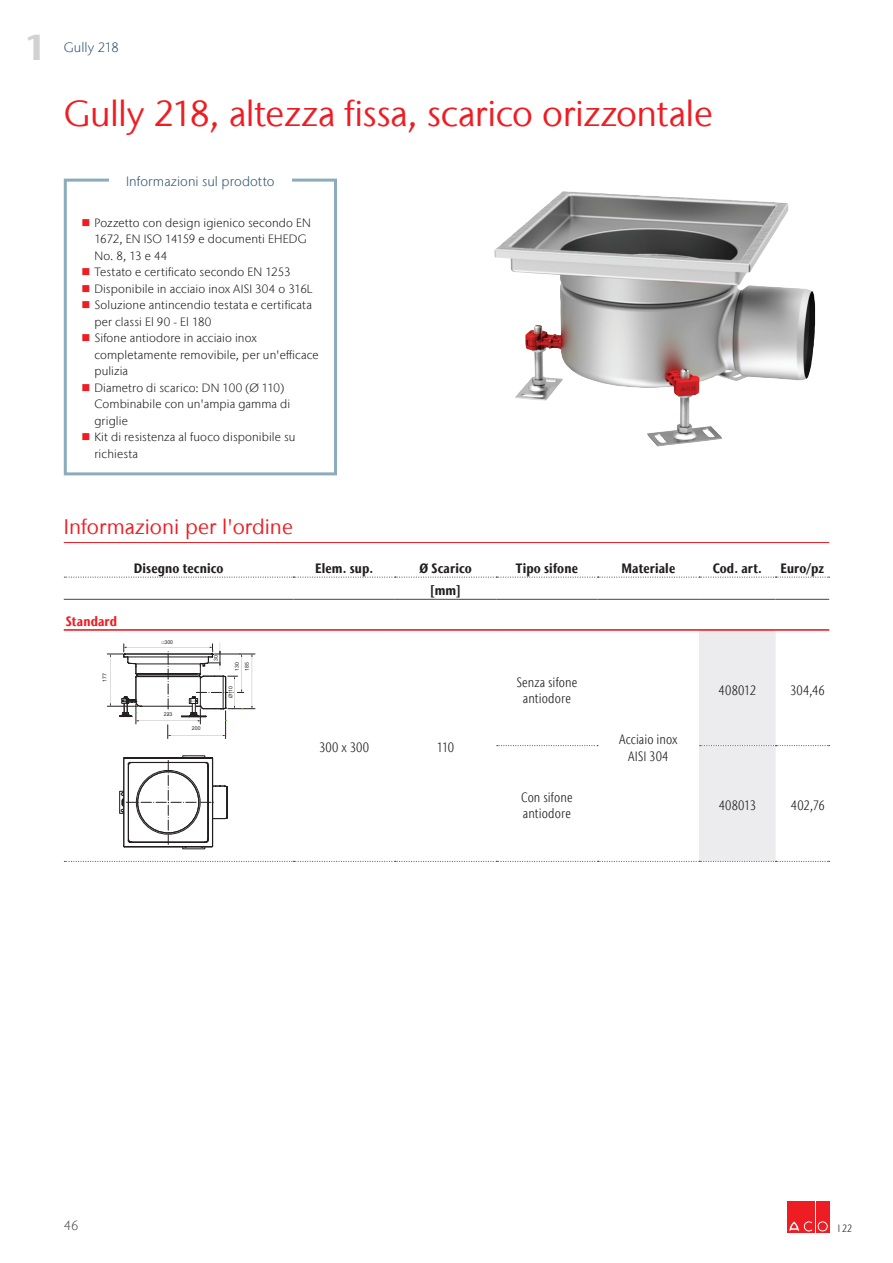
<style>
.page{position:relative;width:893px;height:1263px;background:#fff}
.page>*{position:absolute;margin:0;border:0;box-sizing:border-box;transform-origin:0 0}
.title1_across_it{font:36px "Stone Sans IIITC Com";letter-spacing:-.01em;color:#ee1d23}
.t1{font:700 36px "Stone Sans IIITC Com";color:#d1d2d4}
.title2_it{font:21px "Stone Sans IIITC Com";color:#ee1d23}
.testataTabella_C_it{font:700 condensed 13.5px "Stone Sans IIITC Com";letter-spacing:.01em;color:#231f20}
.testoTabella_C_it{font:300 condensed 13.5px/16.2px "Stone Sans IIITC Com";letter-spacing:.005em;color:#231f20;text-align:center}
.t2{font:300 13.5px "Stone Sans IIITC Com";letter-spacing:.005em;color:#335875}
.codice_it{font:300 condensed 13.5px "Stone Sans IIITC Com";letter-spacing:.015em;color:#231f20}
.testoTabella_R_it{font:300 condensed 13.5px "Stone Sans IIITC Com";letter-spacing:.01em;color:#231f20}
.raggruppamento_it{font:700 condensed 13.5px "Stone Sans IIITC Com";letter-spacing:.01em;color:#ee1d23}
.t3{font:300 13.5px "Stone Sans IIITC Com";color:#57585a}
.t4{font:300 12px/16.5px "Stone Sans IIITC Com";letter-spacing:.01em;color:#231f20}
.t5{font:300 condensed 10.5px "Stone Sans IIITC Com";color:#231f20}
.t6{font:5.25px "Arial";color:#231f20}
</style>
<div class="page">
<div style="left:788px;top:1201px;width:13px;height:32px;background:#ee1d23"></div>
<div style="left:802px;top:1201px;width:13px;height:32px;background:#ee1d23"></div>
<svg style="left:789px;top:1221px;width:24px;height:11px"></svg>
<div style="left:816px;top:1201px;width:13px;height:32px;background:#ee1d23"></div>
<div style="left:817px;top:1221px;width:11px;height:11px;border:1px solid #ee1d23;border-radius:50%"></div>
<div style="left:819px;top:1223px;width:7px;height:7px;border:1px solid #ee1d23;border-radius:50%"></div>
<hr style="left:64px;top:542px;width:765px;height:1px;background:#ee1d23">
<svg style="left:64px;top:576px;width:766px;height:2px"></svg>
<hr style="left:64px;top:599px;width:229px;height:1px;background:#57585a">
<hr style="left:293px;top:599px;width:102px;height:1px;background:#57585a">
<hr style="left:395px;top:599px;width:101px;height:1px;background:#57585a">
<hr style="left:496px;top:599px;width:102px;height:1px;background:#57585a">
<hr style="left:598px;top:599px;width:101px;height:1px;background:#57585a">
<hr style="left:699px;top:599px;width:77px;height:1px;background:#57585a">
<hr style="left:776px;top:599px;width:53px;height:1px;background:#57585a">
<hr style="left:64px;top:629px;width:765px;height:1px;background:#ee1d23">
<svg style="left:64px;top:630px;width:766px;height:232px"></svg>
<img style="left:494px;top:191px;width:228px;height:256px">
<div style="left:64px;top:179px;width:273px;height:296px;border:3px solid #8aacbc"></div>
<div style="left:109px;top:172px;width:183px;height:22px;background:#fff"></div>
<h1 class="t1" style="left:25px;top:24px;width:24px">1</h1>
<p class="t2" style="left:64px;top:39px;width:57px">Gully 218</p>
<p class="title1_across_it" style="left:64px;top:91px;width:651px">Gully 218, altezza fissa, scarico orizzontale</p>
<p class="t2" style="left:126px;top:173px;width:150px">Informazioni sul prodotto</p>
<p class="t4" style="left:94px;top:214px;width:218px">Pozzetto con design igienico secondo EN<br>1672, EN ISO 14159 e documenti EHEDG<br>No. 8, 13 e 44</p>
<p class="t4" style="left:94px;top:263px;width:198px">Testato e certificato secondo EN 1253</p>
<p class="t4" style="left:94px;top:280px;width:220px">Disponibile in acciaio inox AISI 304 o 316L</p>
<p class="t4" style="left:94px;top:296px;width:219px">Soluzione antincendio testata e certificata per classi El 90 - El 180</p>
<p class="t4" style="left:94px;top:329px;width:226px">Sifone antiodore in acciaio inox completamente removibile, per un'efficace pulizia</p>
<p class="t4" style="left:94px;top:379px;width:197px">Diametro di scarico: DN 100 (Ø 110)<br>Combinabile con un'ampia gamma di griglie</p>
<p class="t4" style="left:94px;top:428px;width:203px">Kit di resistenza al fuoco disponibile su richiesta</p>
<p class="title2_it" style="left:64px;top:513px;width:231px">Informazioni per l'ordine</p>
<p class="testataTabella_C_it" style="left:134px;top:560px;width:91px">Disegno tecnico</p>
<p class="testataTabella_C_it" style="left:315px;top:560px;width:60px">Elem. sup.</p>
<p class="testataTabella_C_it" style="left:419px;top:560px;width:54px">Ø Scarico</p>
<p class="testataTabella_C_it" style="left:516px;top:560px;width:64px">Tipo sifone</p>
<p class="testataTabella_C_it" style="left:621px;top:560px;width:55px">Materiale</p>
<p class="testataTabella_C_it" style="left:713px;top:560px;width:51px">Cod. art.</p>
<p class="testataTabella_C_it" style="left:780px;top:560px;width:45px">Euro/pz</p>
<p class="testataTabella_C_it" style="left:430px;top:582px;width:33px">[mm]</p>
<p class="raggruppamento_it" style="left:66px;top:612px;width:53px">Standard</p>
<p class="t6" style="left:101px;top:682px;width:10px;rotate:-90deg">177</p>
<p class="t6" style="left:161px;top:638px;width:13px">□300</p>
<p class="t6" style="left:164px;top:710px;width:10px">223</p>
<p class="t6" style="left:192px;top:725px;width:10px">200</p>
<p class="t6" style="left:213px;top:661px;width:7px;rotate:-90deg">30</p>
<p class="t6" style="left:244px;top:671px;width:10px;rotate:-90deg">185</p>
<p class="t6" style="left:233px;top:671px;width:10px;rotate:-90deg">130</p>
<p class="t6" style="left:227px;top:698px;width:14px;rotate:-90deg">Ø110</p>
<p class="testoTabella_C_it" style="left:319px;top:740px;width:52px">300 x 300</p>
<p class="testoTabella_C_it" style="left:437px;top:740px;width:19px">110</p>
<p class="testoTabella_C_it" style="left:516px;top:674px;width:63px">Senza sifone antiodore</p>
<p class="testoTabella_C_it" style="left:521px;top:789px;width:53px">Con sifone</p>
<p class="testoTabella_C_it" style="left:523px;top:806px;width:49px">antiodore</p>
<p class="testoTabella_C_it" style="left:619px;top:731px;width:60px">Acciaio inox</p>
<p class="testoTabella_C_it" style="left:628px;top:748px;width:42px">AISI 304</p>
<p class="codice_it" style="left:719px;top:682px;width:39px">408012</p>
<p class="testoTabella_R_it" style="left:790px;top:682px;width:36px">304,46</p>
<p class="codice_it" style="left:719px;top:797px;width:39px">408013</p>
<p class="testoTabella_R_it" style="left:791px;top:797px;width:36px">402,76</p>
<p class="t3" style="left:64px;top:1217px;width:16px">46</p>
<p class="t5" style="left:838px;top:1221px;width:16px">I 22</p>
</div>
